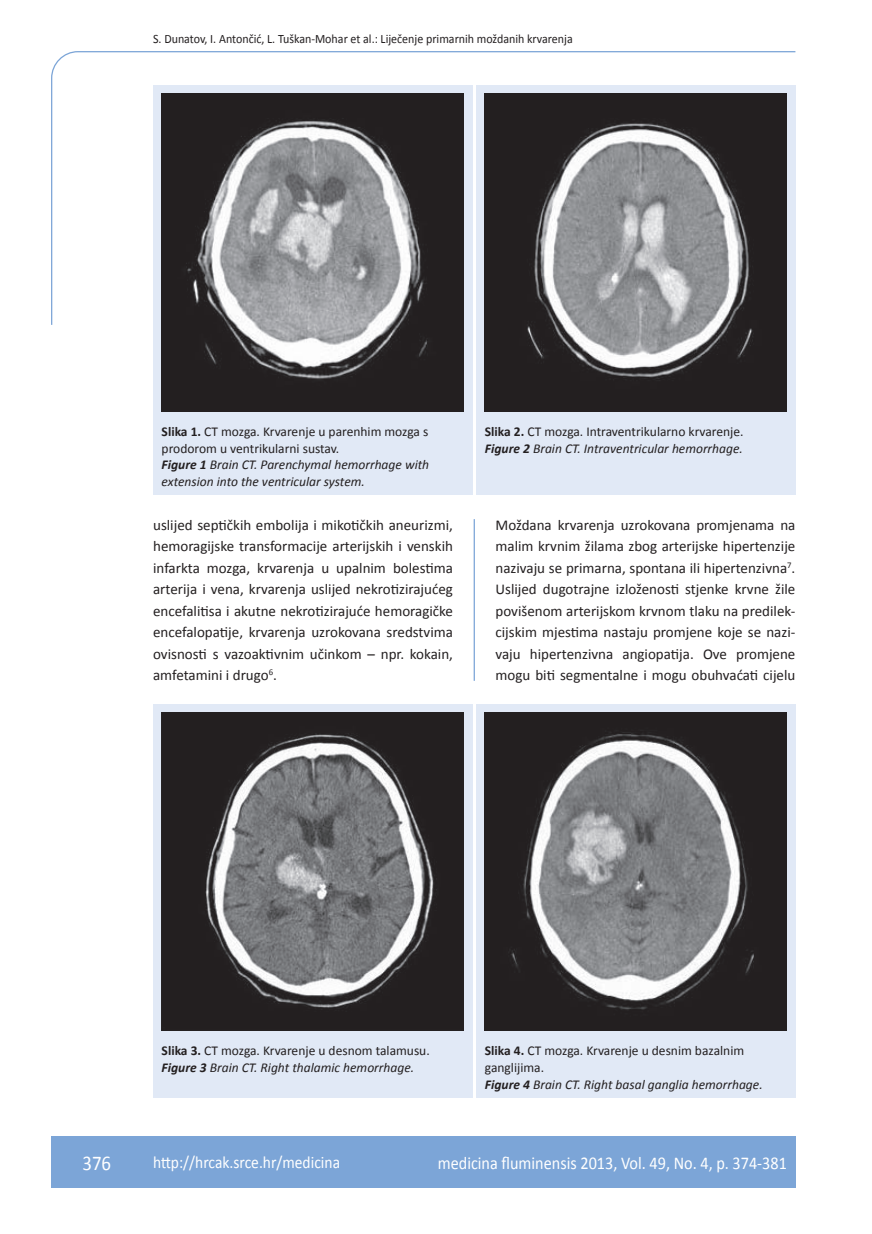
<style>
.page{position:relative;width:872px;height:1234px;background:#fff}
.page>*{position:absolute;margin:0;border:0;box-sizing:border-box;transform-origin:0 0}
.t1{font:21px "Calibri";color:#fff;scale:.9 1}
.t2{font:18px "Calibri";color:#fff;scale:.9 1}
.t3{font:17.25px "Calibri";color:#fff;scale:.9 1}
.t4{font:15px/21.5px "Calibri";color:#231f20;text-align:justify}
.t5{font:13.5px/16.5px "Calibri";color:#231f20}
.t6{font:italic 13.5px/16.5px "Calibri";color:#231f20}
.t7{font:12.75px "Calibri";color:#231f20;scale:.94 1}
.s1{font-weight:700;font-style:normal}
.s2{font-style:normal}
.s3{font-weight:700}
.s4{font-weight:700;font-style:italic}
.s5{font-style:italic}
</style>
<div class="page">
<svg style="left:51px;top:51px;width:745px;height:275px"></svg>
<hr style="left:473px;top:519px;width:2px;height:161px;background:#7ca5d7">
<div style="left:51px;top:1135px;width:744px;height:51px;background:#7ca5d7"></div>
<div style="left:153px;top:85px;width:319px;height:410px;background:#e1e9f6"></div>
<img style="left:162px;top:94px;width:301px;height:317px">
<div style="left:476px;top:85px;width:319px;height:410px;background:#e1e9f6"></div>
<img style="left:485px;top:94px;width:302px;height:317px">
<div style="left:153px;top:704px;width:319px;height:393px;background:#e1e9f6"></div>
<img style="left:162px;top:712px;width:301px;height:318px">
<div style="left:476px;top:704px;width:319px;height:393px;background:#e1e9f6"></div>
<img style="left:485px;top:712px;width:302px;height:318px">
<p class="t7" style="left:153px;top:30px;width:448px">S. Dunatov, I. Antončić, L. Tuškan-Mohar et al.: Liječenje primarnih moždanih krvarenja</p>
<p class="t6" style="left:162px;top:423px;width:269px"><span class="s1">Slika 1.</span> <span class="s2">CT mozga. Krvarenje u parenhim mozga s prodorom u ventrikularni sustav.<br></span><span class="s3">Figure 1</span> Brain CT. Parenchymal hemorrhage with extension into the ventricular system.</p>
<p class="t5" style="left:485px;top:423px;width:260px"><span class="s3">Slika 2.</span> CT mozga. Intraventrikularno krvarenje.<br><span class="s4">Figure 2</span> <span class="s5">Brain CT. Intraventricular hemorrhage.</span></p>
<p class="t4" style="left:153px;top:513px;width:301px">uslijed septičkih embolija i mikotičkih aneurizmi, hemoragijske transformacije arterijskih i venskih infarkta mozga, krvarenja u upalnim bolestima arterija i vena, krvarenja uslijed nekrotizirajućeg encefalitisa i akutne nekrotizirajuće hemoragičke encefalopatije, krvarenja uzrokovana sredstvima ovisnosti s vazoaktivnim učinkom – npr. kokain, amfetamini i drugo<sup>6</sup>.</p>
<p class="t4" style="left:495px;top:513px;width:301px">Moždana krvarenja uzrokovana promjenama na malim krvnim žilama zbog arterijske hipertenzije nazivaju se primarna, spontana ili hipertenzivna<sup>7</sup>.<br>Uslijed dugotrajne izloženosti stjenke krvne žile povišenom arterijskom krvnom tlaku na predilek&shy;cijskim mjestima nastaju promjene koje se nazi&shy;vaju hipertenzivna angiopatija. Ove promjene mogu biti segmentalne i mogu obuhvaćati cijelu</p>
<p class="t5" style="left:162px;top:1041px;width:270px"><span class="s3">Slika 3.</span> CT mozga. Krvarenje u desnom talamusu.<br><span class="s4">Figure 3</span> <span class="s5">Brain CT. Right thalamic hemorrhage.</span></p>
<p class="t5" style="left:485px;top:1041px;width:279px"><span class="s3">Slika 4.</span> CT mozga. Krvarenje u desnim bazalnim ganglijima.<br><span class="s4">Figure 4</span> <span class="s5">Brain CT. Right basal ganglia hemorrhage.</span></p>
<h1 class="t1" style="left:82px;top:1149px;width:33px">376</h1>
<p class="t3" style="left:153px;top:1150px;width:209px">http://hrcak.srce.hr/medicina</p>
<p class="t2" style="left:438px;top:1151px;width:389px">medicina fluminensis 2013, Vol. 49, No. 4, p. 374-381</p>
</div>
